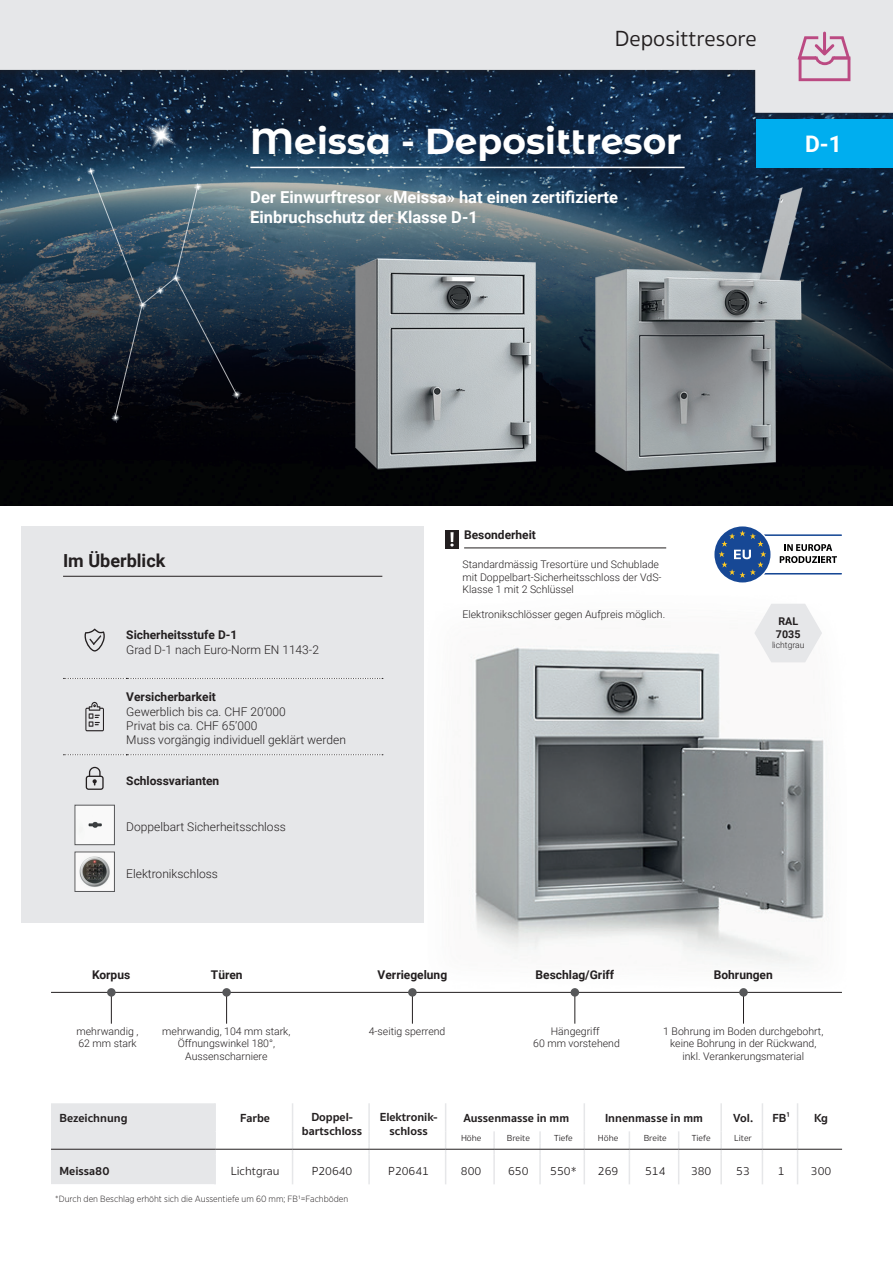
<style>
.page{position:relative;width:893px;height:1263px;background:#fff}
.page>*{position:absolute;margin:0;border:0;box-sizing:border-box;transform-origin:0 0}
.t1{font:700 36px "Montserrat Alternates";color:#fff}
.t2{font:700 22.8px "Roboto";color:#fff}
.t3{font:22.5px "Sukhumvit Set Text";color:#231f20}
.t4{font:700 18px "Roboto";color:#231f20}
.t5{font:700 16.5px/19.8px "Roboto";color:#fff}
.t6{font:300 12px/14.4px "Roboto";color:#231f20}
.t7{font:700 12px "Roboto";color:#231f20}
.t8{font:700 12px/14.4px "Sukhumvit Set";color:#231f20;text-align:center}
.t9{font:300 12px "Sukhumvit Set";color:#231f20}
.t10{font:700 10.65px/12.8px "Roboto";color:#231f20}
.t11{font:300 10.5px/12.6px "Roboto";color:#231f20;text-align:center}
.t12{font:300 9px "Gotham Narrow";color:#231f20}
.t13{font:300 9px "Sukhumvit Set";color:#231f20}
.t14{font:300 8.55px "Roboto";color:#231f20}
.s1{font-family:"Gotham Narrow";font-weight:500}
</style>
<div class="page">
<img style="left:0;top:122px;width:893px;height:383px">
<div style="left:0;top:0;width:893px;height:122px;background:#231f20;opacity:.75"></div>
<svg style="left:0;top:0;width:893px;height:113px;background:#9fa6b0"></svg>
<img style="left:428px;top:505px;width:419px;height:519px">
<div style="left:21px;top:526px;width:403px;height:397px;background:#e6e7e9"></div>
<hr style="left:51px;top:992px;width:791px;height:1px;background:#231f20">
<hr style="left:111px;top:992px;width:1px;height:32px;background:#231f20">
<hr style="left:226px;top:992px;width:1px;height:32px;background:#231f20">
<hr style="left:412px;top:992px;width:1px;height:32px;background:#231f20">
<hr style="left:575px;top:992px;width:1px;height:32px;background:#231f20">
<hr style="left:743px;top:992px;width:1px;height:32px;background:#231f20">
<div style="left:107px;top:988px;width:9px;height:9px;background:#57585a;border-radius:50%"></div>
<div style="left:222px;top:988px;width:9px;height:9px;background:#57585a;border-radius:50%"></div>
<div style="left:739px;top:988px;width:9px;height:9px;background:#57585a;border-radius:50%"></div>
<div style="left:408px;top:988px;width:9px;height:9px;background:#57585a;border-radius:50%"></div>
<div style="left:571px;top:988px;width:8px;height:9px;background:#57585a;border-radius:50%"></div>
<hr style="left:63px;top:576px;width:319px;height:1px;background:#231f20">
<hr style="left:250px;top:167px;width:435px;height:1px;background:#fff">
<svg style="left:81px;top:113px;width:165px;height:314px;background:#283c4d"></svg>
<svg style="left:216px;top:1104px;width:626px;height:80px"></svg>
<hr style="left:368px;top:1103px;width:2px;height:28px;background:#e6e7e9">
<hr style="left:720px;top:1103px;width:2px;height:28px;background:#e6e7e9">
<div style="left:51px;top:1103px;width:165px;height:81px;background:#e6e7e9"></div>
<svg style="left:368px;top:1131px;width:2px;height:24px"></svg>
<svg style="left:493px;top:1131px;width:2px;height:24px"></svg>
<svg style="left:539px;top:1131px;width:2px;height:24px"></svg>
<svg style="left:720px;top:1131px;width:2px;height:24px"></svg>
<hr style="left:214px;top:1155px;width:2px;height:29px;background:#e6e7e9">
<svg style="left:292px;top:1103px;width:1px;height:81px"></svg>
<hr style="left:368px;top:1155px;width:2px;height:29px;background:#e6e7e9">
<svg style="left:445px;top:1103px;width:1px;height:81px"></svg>
<hr style="left:493px;top:1155px;width:2px;height:29px;background:#e6e7e9">
<hr style="left:539px;top:1155px;width:2px;height:29px;background:#e6e7e9">
<svg style="left:584px;top:1103px;width:1px;height:81px"></svg>
<svg style="left:629px;top:1131px;width:1px;height:53px"></svg>
<svg style="left:678px;top:1131px;width:1px;height:53px"></svg>
<hr style="left:720px;top:1155px;width:2px;height:29px;background:#e6e7e9">
<svg style="left:762px;top:1103px;width:1px;height:81px"></svg>
<svg style="left:797px;top:1103px;width:1px;height:81px"></svg>
<hr style="left:51px;top:1149px;width:164px;height:1px;background:#231f20">
<hr style="left:215px;top:1149px;width:78px;height:1px;background:#231f20">
<hr style="left:293px;top:1149px;width:76px;height:1px;background:#231f20">
<hr style="left:369px;top:1149px;width:77px;height:1px;background:#231f20">
<hr style="left:446px;top:1149px;width:48px;height:1px;background:#231f20">
<hr style="left:494px;top:1149px;width:46px;height:1px;background:#231f20">
<hr style="left:540px;top:1149px;width:44px;height:1px;background:#231f20">
<hr style="left:584px;top:1149px;width:45px;height:1px;background:#231f20">
<hr style="left:629px;top:1149px;width:50px;height:1px;background:#231f20">
<hr style="left:679px;top:1149px;width:42px;height:1px;background:#231f20">
<hr style="left:721px;top:1149px;width:41px;height:1px;background:#231f20">
<hr style="left:762px;top:1149px;width:35px;height:1px;background:#231f20">
<hr style="left:797px;top:1149px;width:45px;height:1px;background:#231f20">
<svg style="left:714px;top:526px;width:56px;height:56px"></svg>
<svg style="left:719px;top:530px;width:123px;height:48px"></svg>
<svg style="left:754px;top:604px;width:68px;height:58px"></svg>
<svg style="left:63px;top:678px;width:320px;height:1px"></svg>
<svg style="left:63px;top:754px;width:320px;height:1px"></svg>
<svg style="left:84px;top:629px;width:21px;height:22px"></svg>
<svg style="left:85px;top:702px;width:19px;height:29px"></svg>
<svg style="left:86px;top:767px;width:18px;height:23px"></svg>
<img style="left:77px;top:807px;width:36px;height:36px">
<div style="left:75px;top:805px;width:40px;height:40px;border:1px solid #57585a"></div>
<img style="left:77px;top:854px;width:36px;height:36px">
<div style="left:75px;top:852px;width:40px;height:40px;border:1px solid #57585a"></div>
<hr style="left:464px;top:547px;width:202px;height:1px;background:#231f20">
<div style="left:445px;top:530px;width:14px;height:19px;background:#231f20"></div>
<svg style="left:450px;top:532px;width:4px;height:14px"></svg>
<div style="left:757px;top:119px;width:136px;height:49px;background:#00aeef"></div>
<svg style="left:797px;top:32px;width:53px;height:49px;background:#d9bacb"></svg>
<h3 class="t3" style="left:615px;top:23px;width:143px">Deposittresore</h3>
<h1 class="t1" style="left:250px;top:115px;width:433px">Meissa - Deposittresor</h1>
<h3 class="t5" style="left:250px;top:187px;width:369px">Der Einwurftresor «Meissa» hat einen zertifizierte<br>Einbruchschutz der Klasse D-1</h3>
<h2 class="t2" style="left:805px;top:128px;width:38px">D-1</h2>
<h3 class="t4" style="left:63px;top:548px;width:104px">Im Überblick</h3>
<p class="t7" style="left:126px;top:626px;width:113px">Sicherheitsstufe D-1</p>
<p class="t6" style="left:126px;top:642px;width:194px">Grad D-1 nach Euro-Norm EN 1143-2</p>
<p class="t7" style="left:126px;top:689px;width:91px">Versicherbarkeit</p>
<p class="t6" style="left:126px;top:704px;width:221px">Gewerblich bis ca. CHF 20’000<br>Privat bis ca. CHF 65’000<br>Muss vorgängig individuell geklärt werden</p>
<p class="t7" style="left:126px;top:772px;width:95px">Schlossvarianten</p>
<p class="t6" style="left:126px;top:819px;width:161px">Doppelbart Sicherheitsschloss</p>
<p class="t6" style="left:126px;top:866px;width:93px">Elektronikschloss</p>
<p class="t7" style="left:464px;top:526px;width:73px">Besonderheit</p>
<p class="t11" style="left:462px;top:558px;width:201px;text-align:left">Standardmässig Tresortüre und Schublade mit Doppelbart-Sicherheitsschloss der VdS-<br>Klasse 1 mit 2 Schlüssel</p>
<p class="t11" style="left:462px;top:608px;width:204px">Elektronikschlösser gegen Aufpreis möglich.</p>
<p class="t10" style="left:776px;top:614px;width:26px">RAL<br>7035</p>
<p class="t14" style="left:772px;top:639px;width:34px">lichtgrau</p>
<p class="t7" style="left:92px;top:966px;width:40px">Korpus</p>
<p class="t7" style="left:211px;top:966px;width:33px">Türen</p>
<p class="t7" style="left:378px;top:966px;width:71px">Verriegelung</p>
<p class="t7" style="left:536px;top:966px;width:80px">Beschlag/Griff</p>
<p class="t7" style="left:714px;top:966px;width:61px">Bohrungen</p>
<p class="t11" style="left:369px;top:1024px;width:78px">4-seitig sperrend</p>
<p class="t11" style="left:533px;top:1024px;width:88px">Hängegriff<br>60 mm vorstehend</p>
<p class="t11" style="left:77px;top:1024px;width:63px;text-align:left">mehrwandig ,<br>62 mm stark</p>
<p class="t11" style="left:162px;top:1024px;width:130px">mehrwandig, 104 mm stark,<br>Öffnungswinkel 180°,<br>Aussenscharniere</p>
<p class="t11" style="left:663px;top:1024px;width:162px">1 Bohrung im Boden durchgebohrt, keine Bohrung in der Rückwand, inkl. Verankerungsmaterial</p>
<p class="t8" style="left:60px;top:1111px;width:70px">Bezeichnung</p>
<p class="t8" style="left:240px;top:1111px;width:31px">Farbe</p>
<p class="t8" style="left:302px;top:1110px;width:62px">Doppel&shy;bartschloss</p>
<p class="t8" style="left:380px;top:1110px;width:59px">Elektronik&shy;schloss</p>
<p class="t8" style="left:463px;top:1111px;width:107px">Aussenmasse in mm</p>
<p class="t8" style="left:605px;top:1111px;width:99px">Innenmasse in mm</p>
<p class="t8" style="left:733px;top:1111px;width:22px">Vol.</p>
<p class="t8" style="left:773px;top:1111px;width:19px">FB<span class="s1">¹</span></p>
<p class="t8" style="left:814px;top:1111px;width:16px">Kg</p>
<p class="t13" style="left:461px;top:1132px;width:22px">Höhe</p>
<p class="t13" style="left:507px;top:1132px;width:25px">Breite</p>
<p class="t13" style="left:554px;top:1132px;width:20px">Tiefe</p>
<p class="t13" style="left:598px;top:1132px;width:22px">Höhe</p>
<p class="t13" style="left:644px;top:1132px;width:25px">Breite</p>
<p class="t13" style="left:692px;top:1132px;width:20px">Tiefe</p>
<p class="t13" style="left:734px;top:1132px;width:19px">Liter</p>
<p class="t8" style="left:60px;top:1163px;width:51px">Meissa80</p>
<p class="t9" style="left:231px;top:1162px;width:50px">Lichtgrau</p>
<p class="t9" style="left:312px;top:1162px;width:42px">P20640</p>
<p class="t9" style="left:388px;top:1162px;width:42px">P20641</p>
<p class="t9" style="left:461px;top:1162px;width:22px">800</p>
<p class="t9" style="left:508px;top:1162px;width:22px">650</p>
<p class="t9" style="left:550px;top:1162px;width:28px">550*</p>
<p class="t9" style="left:598px;top:1162px;width:22px">269</p>
<p class="t9" style="left:645px;top:1162px;width:22px">514</p>
<p class="t9" style="left:691px;top:1162px;width:22px">380</p>
<p class="t9" style="left:736px;top:1162px;width:15px">53</p>
<p class="t9" style="left:778px;top:1162px;width:8px">1</p>
<p class="t9" style="left:811px;top:1162px;width:22px">300</p>
<p class="t12" style="left:55px;top:1193px;width:294px">*Durch den Beschlag erhöht sich die Aussentiefe um 60 mm; FB1=Fachböden</p>
</div>
